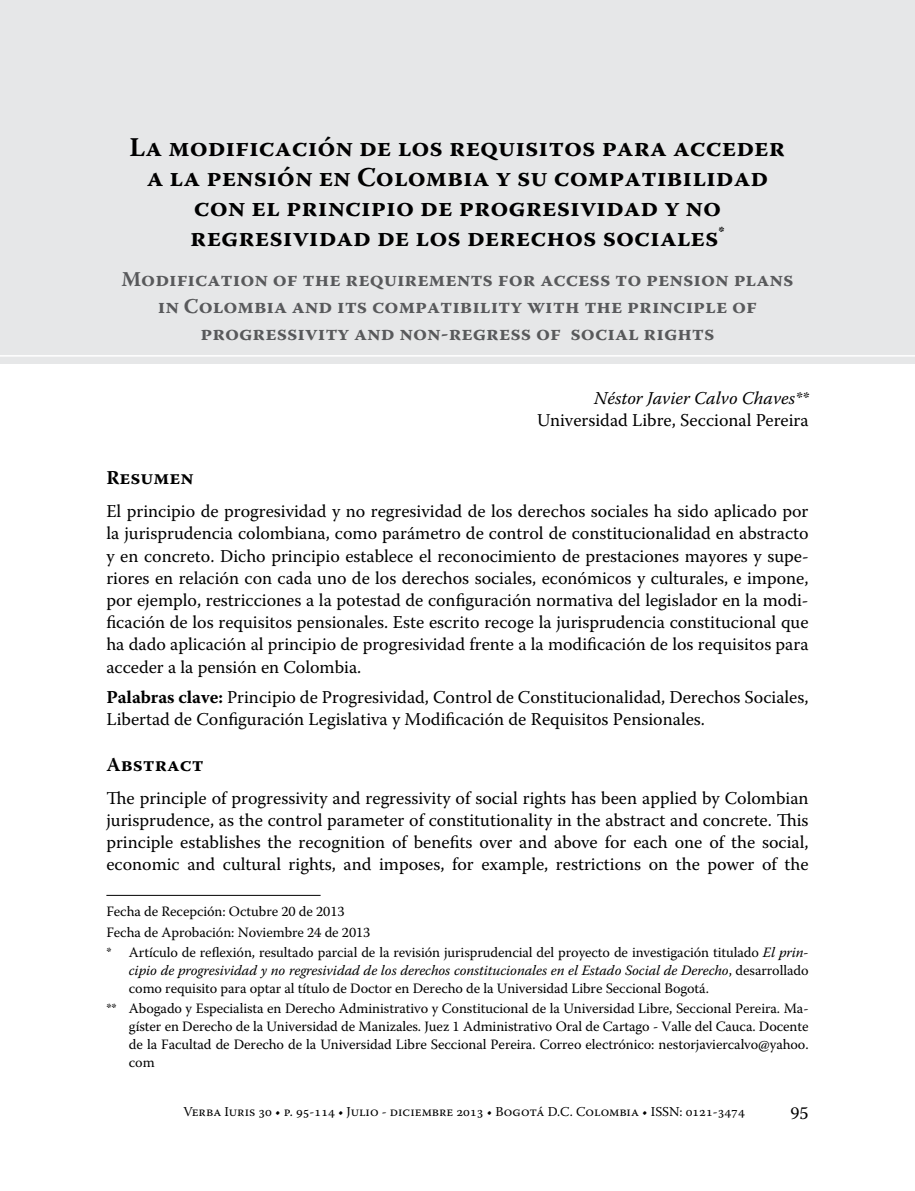
<style>
.page{position:relative;width:915px;height:1191px;background:#fff}
.page>*{position:absolute;margin:0;border:0;box-sizing:border-box;transform-origin:0 0}
.t1{font:700 27px/30px "Warnock Pro";color:#000;text-align:center}
.t2{font:700 21px/27px "Warnock Pro";color:#58595b;text-align:center}
.t3{font:700 20.25px "Warnock Pro";color:#000}
.t4{font:18px/22.2px "Warnock Pro";color:#000;text-align:justify}
.t5{font:18px/22.2px "Warnock Pro";letter-spacing:.08em;color:#000}
.t6{font:italic 18px "Warnock Pro";color:#000}
.t7{font:14.25px/18px "Warnock Pro";letter-spacing:-.005em;color:#000}
.t8{font:13.5px "Warnock Pro";color:#000}
.s1{font-size:19.5px}
.s2{font-weight:700}
.s3{font-style:italic}
</style>
<div class="page">
<div style="left:0;top:0;width:914px;height:58px;background:#e6e7e8"></div>
<div style="left:0;top:58px;width:914px;height:306px;background:#e6e7e8"></div>
<hr style="left:0;top:355px;width:914px;height:1px;background:#fff">
<hr style="left:106px;top:895px;width:214px;height:1px;background:#000">
<h1 class="t1" style="left:130px;top:132px;width:657px">La modificación de los requisitos para acceder a la pensión en Colombia y su compatibilidad con el principio de progresividad y no regresividad de los derechos sociales<sup>*</sup></h1>
<p class="t2" style="left:121px;top:265px;width:673px">Modification of the requirements for access to pension plans in Colombia and its compatibility with the principle of progressivity and non-regress of social rights</p>
<p class="t6" style="left:594px;top:387px;width:216px">Néstor Javier Calvo Chaves**</p>
<p class="t4" style="left:537px;top:408px;width:273px">Universidad Libre, Seccional Pereira</p>
<p class="t3" style="left:106px;top:465px;width:27px"><span class="s1">R</span>ESUMEN</p>
<p class="t4" style="left:106px;top:500px;width:703px">El principio de progresividad y no regresividad de los derechos sociales ha sido aplicado por la jurisprudencia colombiana, como parámetro de control de constitucionalidad en abstracto y en concreto. Dicho principio establece el reconocimiento de prestaciones mayores y supe&shy;riores en relación con cada uno de los derechos sociales, económicos y culturales, e impone, por ejemplo, restricciones a la potestad de configuración normativa del legislador en la modi&shy;ficación de los requisitos pensionales. Este escrito recoge la jurisprudencia constitucional que ha dado aplicación al principio de progresividad frente a la modificación de los requisitos para acceder a la pensión en Colombia.</p>
<p class="t5" style="left:106px;top:686px;width:703px"><span class="s2">Palabras clave:</span> Principio de progresividad, control de constitucionalidad, derechos sociales, libertad de configuración legislativa y modificación de requisitos pensionales.</p>
<p class="t3" style="left:106px;top:752px;width:27px"><span class="s1">A</span>BSTRACT</p>
<p class="t4" style="left:106px;top:786px;width:703px">The principle of progressivity and regressivity of social rights has been applied by Colombian jurisprudence, as the control parameter of constitutionality in the abstract and concrete. This principle establishes the recognition of benefits over and above for each one of the social, economic and cultural rights, and imposes, for example, restrictions on the power of the</p>
<p class="t7" style="left:106px;top:901px;width:703px;line-height:20.1px">Fecha de Recepción: octubre 20 de 2013<br>Fecha de Aprobación: noviembre 24 de 2013<br>* Artículo de reflexión, resultado parcial de la revisión jurisprudencial del proyecto de investigación titulado <span class="s3">El prin-</span></p>
<p class="t7" style="left:129px;top:960px;width:680px"><span class="s3">cipio de progresividad y no regresividad de los derechos constitucionales en el Estado Social de Derecho</span>, desarrollado como requisito para optar al título de Doctor en Derecho de la Universidad Libre Seccional Bogotá.</p>
<p class="t7" style="left:129px;top:999px;width:681px;text-align:justify;text-indent:-23px">** Abogado y Especialista en Derecho Administrativo y Constitucional de la Universidad Libre, Seccional Pereira. Ma&shy;gíster en Derecho de la Universidad de Manizales. Juez 1 Administrativo Oral de Cartago - Valle del Cauca. Docente de la Facultad de Derecho de la Universidad Libre Seccional Pereira. Correo electrónico: nestorjaviercalvo@yahoo. com</p>
<p class="t8" style="left:183px;top:1103px;width:562px">Verba Iuris 30 • p. 95-114 • Julio - diciembre 2013 • Bogotá D.C. Colombia • ISSN: 0121-3474</p>
<p class="t4" style="left:790px;top:1101px;width:20px">95</p>
</div>
